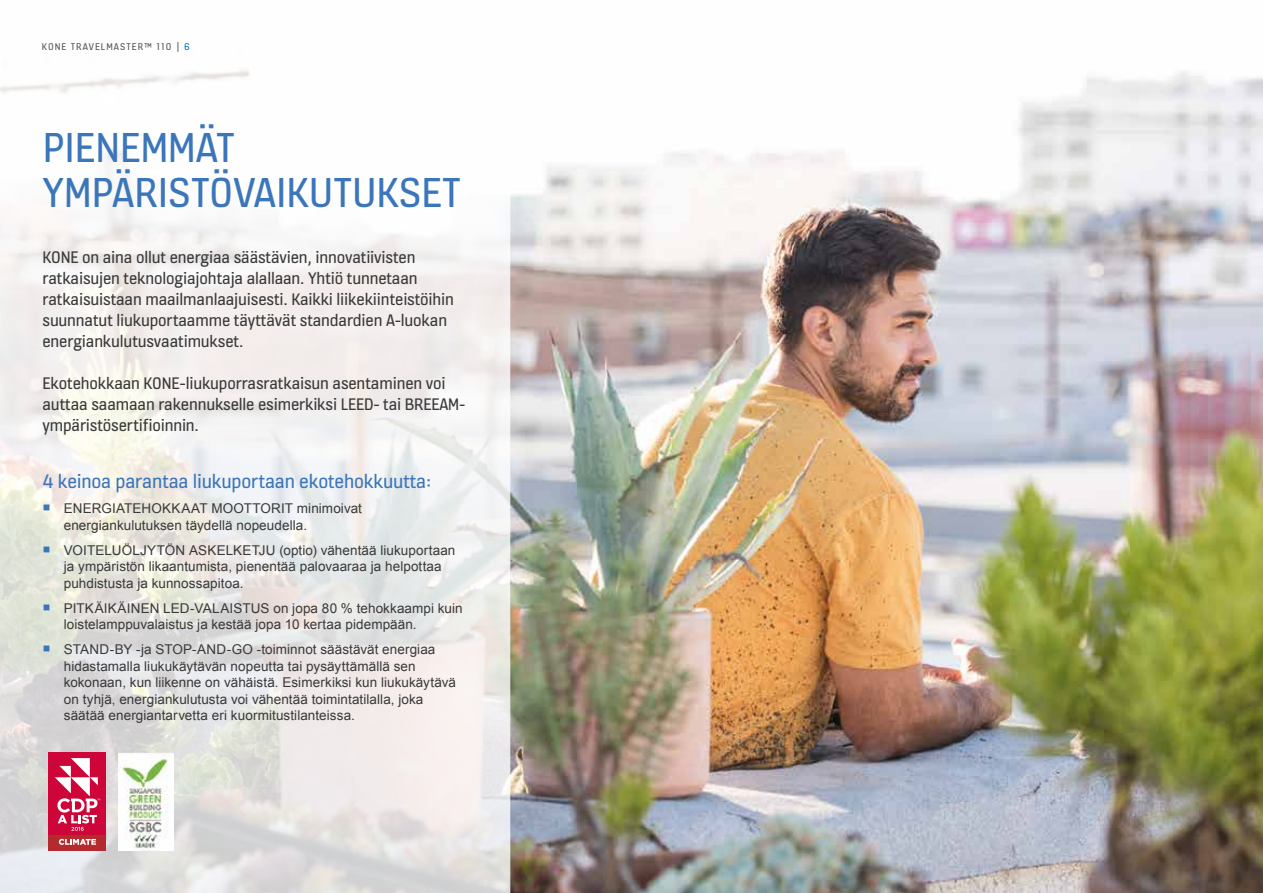
<style>
.page{position:relative;width:1263px;height:893px;background:#fff}
.page>*{position:absolute;margin:0;border:0;box-sizing:border-box;transform-origin:0 0}
.t1{font:45px/45px "KONE Information v 13";color:#3b76ba}
.t2{font:21px "KONE Information v 13";letter-spacing:-.01em;color:#3b76ba}
.t3{font:18px/21px "KONE Information v 13";letter-spacing:-.01em;color:#393939}
.t4{font:13.5px/16.5px "Arial";letter-spacing:.005em;color:#393939}
.t5{font:10.5px "KONE Information v 13";letter-spacing:.1em;color:#555}
.s1{color:#0075bf}
.s2{color:#3b76ba}
</style>
<div class="page">
<img style="left:510px;top:71px;width:752px;height:822px">
<hr style="left:1262px;top:0;width:1px;height:893px;background:#000">
<svg style="left:0;top:70px;width:510px;height:823px"></svg>
<img style="left:119px;top:753px;width:55px;height:97px">
<div style="left:49px;top:753px;width:57px;height:93px;background:#ce0538"></div>
<div style="left:49px;top:835px;width:57px;height:15px;background:#b32b2e"></div>
<svg style="left:59px;top:839px;width:37px;height:6px"></svg>
<svg style="left:55px;top:758px;width:45px;height:73px"></svg>
<p class="t5" style="left:42px;top:39px;width:150px">KONE TRAVELMASTER™ 110 | <span class="s1">6</span></p>
<h1 class="t1" style="left:43px;top:123px;width:420px">PIENEMMÄT<br>YMPÄRISTÖVAIKUTUKSET</h1>
<p class="t3" style="left:43px;top:246px;width:413px">KONE on aina ollut energiaa säästävien, innovatiivisten ratkaisujen teknologiajohtaja alallaan. Yhtiö tunnetaan ratkaisuistaan maailmanlaajuisesti. Kaikki liikekiinteistöihin suunnatut liukuportaamme täyttävät standardien A-luokan energiankulutusvaatimukset.</p>
<h3 class="t3" style="left:43px;top:372px;width:424px">Ekotehokkaan KONE-liukuporrasratkaisun asentaminen voi auttaa saamaan rakennukselle esimerkiksi LEED- tai BREEAM&shy;ympäristösertifioinnin.</h3>
<h2 class="t2" style="left:43px;top:467px;width:390px">4 keinoa parantaa liukuportaan ekotehokkuutta:</h2>
<p class="t4" style="left:64px;top:500px;width:300px;text-indent:-21px"><span class="s2">○</span> ENERGIATEHOKKAAT MOOTTORIT minimoivat energiankulutuksen täydellä nopeudella.</p>
<p class="t4" style="left:64px;top:542px;width:393px;text-indent:-21px"><span class="s2">○</span> VOITELUÖLJYTÖN ASKELKETJU (optio) vähentää liukuportaan ja ympäristön likaantumista, pienentää palovaaraa ja helpottaa puhdistusta ja kunnossapitoa.</p>
<p class="t4" style="left:64px;top:600px;width:400px;text-indent:-21px"><span class="s2">○</span> PITKÄIKÄINEN LED-VALAISTUS on jopa 80 % tehokkaampi kuin loistelamppuvalaistus ja kestää jopa 10 kertaa pidempään.</p>
<p class="t4" style="left:64px;top:641px;width:394px;text-indent:-21px"><span class="s2">○</span> STAND-BY -ja STOP-AND-GO -toiminnot säästävät energiaa hidastamalla liukukäytävän nopeutta tai pysäyttämällä sen kokonaan, kun liikenne on vähäistä. Esimerkiksi kun liukukäytävä on tyhjä, energiankulutusta voi vähentää toimintatilalla, joka säätää energiantarvetta eri kuormitustilanteissa.</p>
</div>
